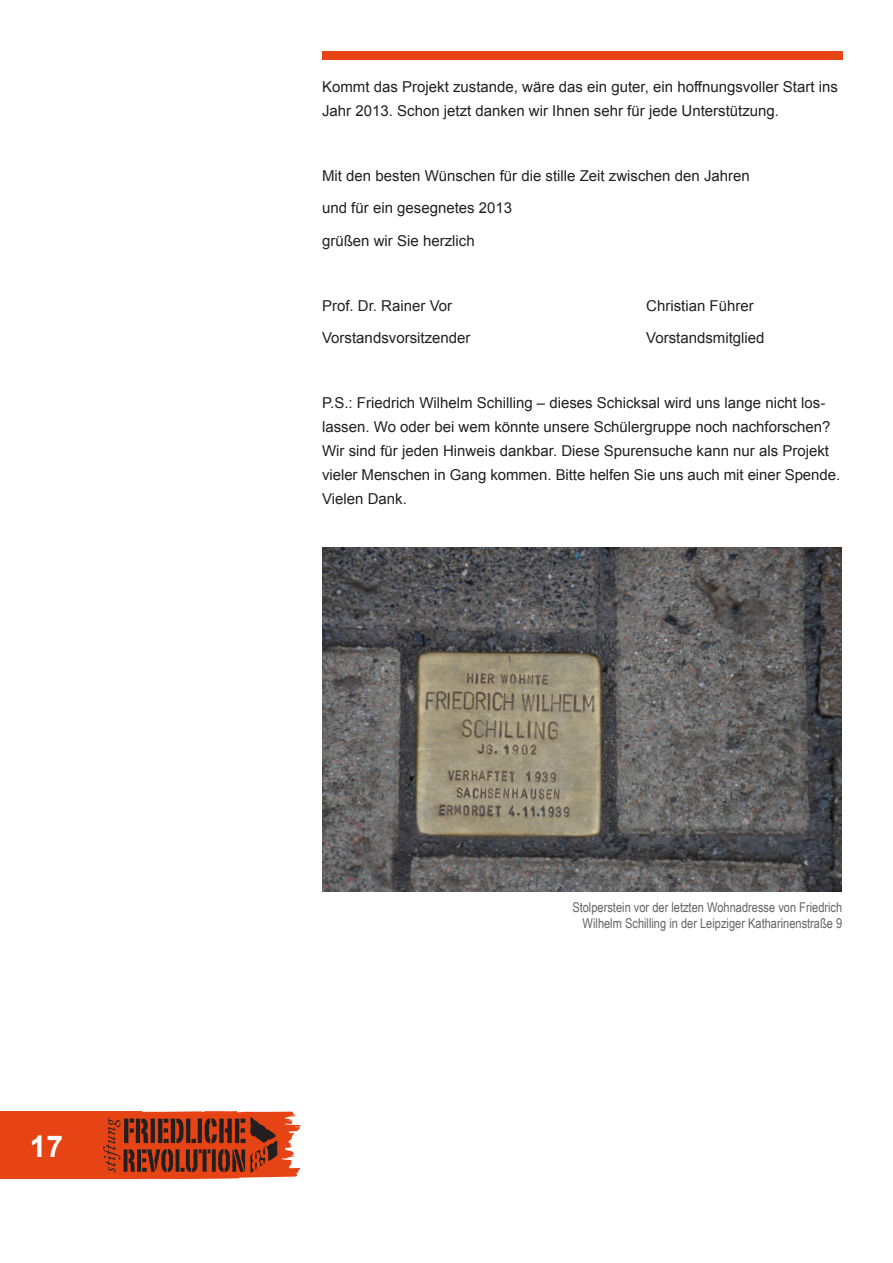
<style>
.page{position:relative;width:893px;height:1263px;background:#fff}
.page>*{position:absolute;margin:0;border:0;box-sizing:border-box;transform-origin:0 0}
.t1{font:700 30px "Arial";color:#fff}
.Fließtext{font:15px/24px "Arial";color:#231f20}
.t2{font:13.5px/16.5px "Arial Narrow";color:#636366;text-align:right}
</style>
<div class="page">
<div style="left:0;top:1111px;width:142px;height:68px;background:#e64415"></div>
<svg style="left:103px;top:1111px;width:198px;height:68px"></svg>
<div style="left:322px;top:51px;width:520px;height:9px;background:#e64415"></div>
<img style="left:322px;top:547px;width:520px;height:344px">
<p class="t1" style="left:30px;top:1126px;width:35px">17</p>
<p class="Fließtext" style="left:322px;top:75px;width:517px">Kommt das Projekt zustande, wäre das ein guter, ein hoffnungsvoller Start ins<br>Jahr 2013. Schon jetzt danken wir Ihnen sehr für jede Unterstützung.</p>
<p class="Fließtext" style="left:322px;top:164px;width:429px">Mit den besten Wünschen für die stille Zeit zwischen den Jahren</p>
<p class="Fließtext" style="left:322px;top:196px;width:192px">und für ein gesegnetes 2013</p>
<p class="Fließtext" style="left:322px;top:229px;width:154px">grüßen wir Sie herzlich</p>
<p class="Fließtext" style="left:322px;top:294px;width:132px">Prof. Dr. Rainer Vor</p>
<p class="Fließtext" style="left:646px;top:294px;width:109px">Christian Führer</p>
<p class="Fließtext" style="left:322px;top:326px;width:150px">Vorstandsvorsitzender</p>
<p class="Fließtext" style="left:646px;top:326px;width:120px">Vorstandsmitglied</p>
<p class="Fließtext" style="left:322px;top:391px;width:520px">P.S.: Friedrich Wilhelm Schilling – dieses Schicksal wird uns lange nicht los&shy;lassen. Wo oder bei wem könnte unsere Schülergruppe noch nachforschen?<br>Wir sind für jeden Hinweis dankbar. Diese Spurensuche kann nur als Projekt vieler Menschen in Gang kommen. Bitte helfen Sie uns auch mit einer Spende.<br>Vielen Dank.</p>
<p class="t2" style="left:572px;top:898px;width:271px">Stolperstein vor der letzten Wohnadresse von Friedrich<br>Wilhelm Schilling in der Leipziger Katharinenstraße 9</p>
</div>
